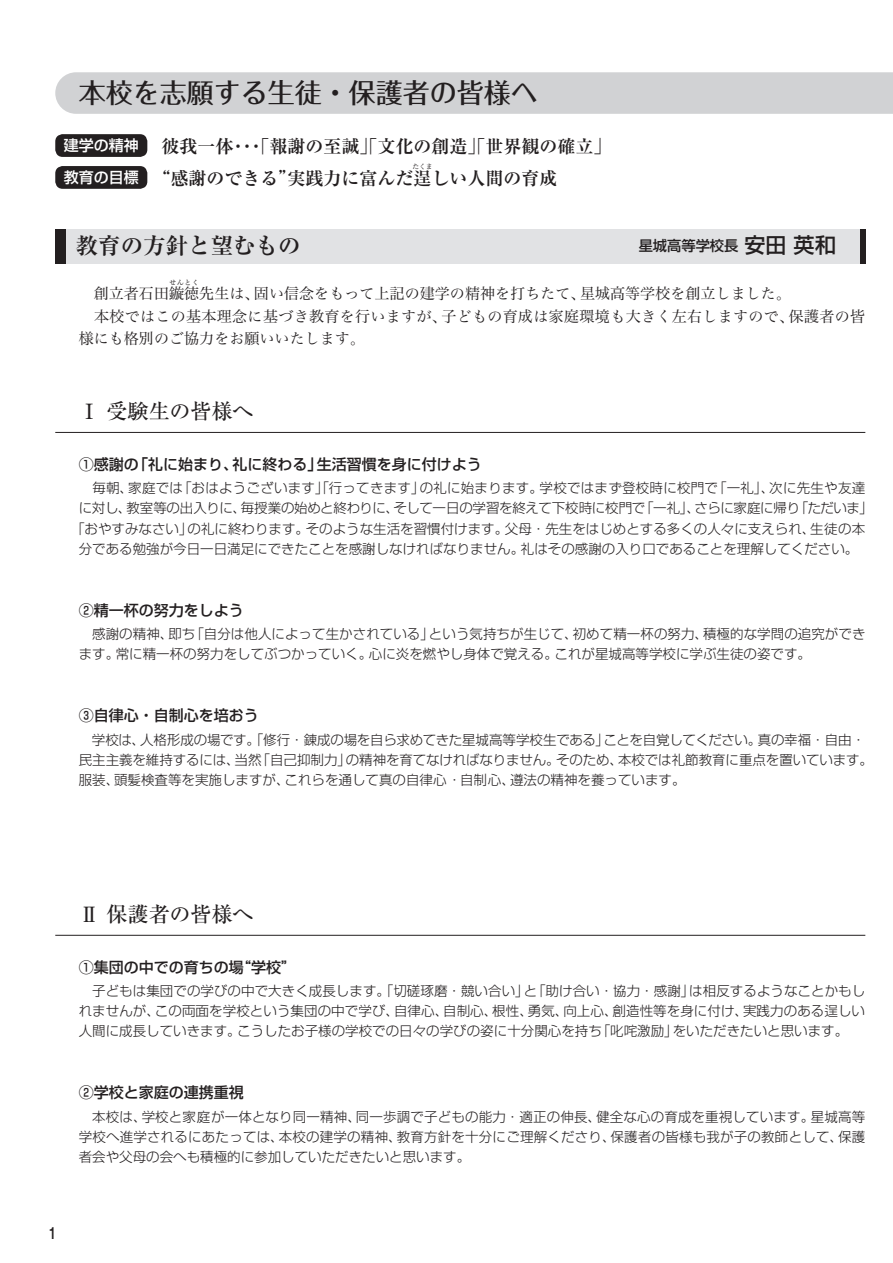
<style>
.page{position:relative;width:893px;height:1263px;background:#fff}
.page>*{position:absolute;margin:0;border:0;box-sizing:border-box;transform-origin:0 0}
.t1{font:500 27px "Folk Pro";color:#231f20}
.t2{font:700 22.5px "Ryumin Pro";color:#231f20}
.t3{font:500 21px "Ryumin Pro";color:#231f20}
.t4{font:700 18px/32px "Ryumin Pro";color:#231f20}
.t5{font:500 15px "Shin Go Pro";color:#231f20}
.t6{font:15px/22.5px "Hira Min Pro W3";letter-spacing:.025em;color:#231f20}
.t7{font:15px "Hira Min Pro W3";letter-spacing:.005em;color:#231f20}
.t8{font:500 15px/32px "Shin Go Pro";color:#fff}
.t9{font:500 15px "Gothic MB101 Pro";color:#231f20;scale:.85 1}
.t10{font:500 14.25px "Shin Go Pro";color:#231f20}
.t11{font:300 13.5px/20.2px "Shin Go Pro";color:#231f20}
.t12{font:6.75px "Hira Min Pro W3";color:#231f20}
.t13{font:700 6.75px "Ryumin Pro";color:#231f20}
.s1{font-size:21px}
</style>
<div class="page">
<div style="left:55px;top:72px;width:838px;height:42px;background:#d1d2d4"></div>
<div style="left:55px;top:134px;width:92px;height:23px;background:#231f20;border-radius:7px"></div>
<div style="left:55px;top:166px;width:92px;height:23px;background:#231f20;border-radius:7px"></div>
<div style="left:55px;top:229px;width:810px;height:34px;background:#e1e2e4"></div>
<div style="left:55px;top:229px;width:10px;height:34px;background:#231f20"></div>
<div style="left:860px;top:229px;width:5px;height:34px;background:#231f20"></div>
<hr style="left:55px;top:432px;width:810px;height:1px;background:#231f20">
<hr style="left:55px;top:935px;width:810px;height:1px;background:#231f20">
<h1 class="t1" style="left:79px;top:70px;width:460px">本校を志願する生徒・保護者の皆様へ</h1>
<p class="t8" style="left:64px;top:128px;width:76px">建学の精神教育の目標</p>
<h3 class="t4" style="left:153px;top:130px;width:460px;text-indent:9px">彼我一体・・・「報謝の至誠」「文化の創造」「世界観の確立」“感謝のできる”実践力に富んだ逞しい人間の育成</h3>
<p class="t13" style="left:412px;top:161px;width:22px">たくま</p>
<h2 class="t2" style="left:76px;top:228px;width:226px">教育の方針と望むもの</h2>
<p class="t10" style="left:639px;top:234px;width:199px">星城高等学校長<span class="s1">安田 英和</span></p>
<p class="t7" style="left:79px;top:281px;width:714px">　創立者石田鏇徳先生は、固い信念をもって上記の建学の精神を打ちたて、星城高等学校を創立しました。</p>
<p class="t12" style="left:170px;top:277px;width:31px">せんとく</p>
<p class="t6" style="left:79px;top:303px;width:788px">　本校ではこの基本理念に基づき教育を行いますが、子どもの育成は家庭環境も大きく左右しますので、保護者の皆様にも格別のご協力をお願いいたします。</p>
<h3 class="t3" style="left:79px;top:395px;width:176px">Ⅰ 受験生の皆様へ</h3>
<p class="t5" style="left:79px;top:452px;width:405px">①感謝の「礼に始まり、礼に終わる」生活習慣を身に付けよう</p>
<p class="t11" style="left:71px;top:476px;width:803px;text-align:center">　毎朝、家庭では「おはようございます」「行ってきます」の礼に始まります。学校ではまず登校時に校門で「一礼」、次に先生や友達に対し、教室等の出入りに、毎授業の始めと終わりに、そして一日の学習を終えて下校時に校門で「一礼」、さらに家庭に帰り「ただいま」「おやすみなさい」の礼に終わります。そのような生活を習慣付けます。父母・先生をはじめとする多くの人々に支えられ、生徒の本分である勉強が今日一日満足にできたことを感謝しなければなりません。礼はその感謝の入り口であることを理解してください。</p>
<p class="t5" style="left:79px;top:598px;width:167px">②精一杯の努力をしよう</p>
<p class="t11" style="left:79px;top:622px;width:788px">　感謝の精神、即ち「自分は他人によって生かされている」という気持ちが生じて、初めて精一杯の努力、積極的な学問の追究ができます。常に精一杯の努力をしてぶつかっていく。心に炎を燃やし身体で覚える。これが星城高等学校に学ぶ生徒の姿です。</p>
<p class="t5" style="left:79px;top:703px;width:182px">③自律心・自制心を培おう</p>
<p class="t11" style="left:79px;top:728px;width:796px">　学校は、人格形成の場です。「修行・錬成の場を自ら求めてきた星城高等学校生である」ことを自覚してください。真の幸福・自由・民主主義を維持するには、当然「自己抑制力」の精神を育てなければなりません。そのため、本校では礼節教育に重点を置いています。服装、頭髪検査等を実施しますが、これらを通して真の自律心・自制心、遵法の精神を養っています。</p>
<h3 class="t3" style="left:79px;top:898px;width:176px">Ⅱ 保護者の皆様へ</h3>
<p class="t5" style="left:79px;top:954px;width:219px">①集団の中での育ちの場“学校”</p>
<p class="t11" style="left:79px;top:979px;width:788px;text-align:justify">　子どもは集団での学びの中で大きく成長します。「切磋琢磨・競い合い」と「助け合い・協力・感謝」は相反するようなことかもしれませんが、この両面を学校という集団の中で学び、自律心、自制心、根性、勇気、向上心、創造性等を身に付け、実践力のある逞しい人間に成長していきます。こうしたお子様の学校での日々の学びの姿に十分関心を持ち「叱咤激励」をいただきたいと思います。</p>
<p class="t5" style="left:79px;top:1080px;width:167px">②学校と家庭の連携重視</p>
<p class="t11" style="left:79px;top:1105px;width:788px;text-align:justify">　本校は、学校と家庭が一体となり同一精神、同一歩調で子どもの能力・適正の伸長、健全な心の育成を重視しています。星城高等学校へ進学されるにあたっては、本校の建学の精神、教育方針を十分にご理解くださり、保護者の皆様も我が子の教師として、保護者会や父母の会へも積極的に参加していただきたいと思います。</p>
<p class="t9" style="left:47px;top:1221px;width:13px">1</p>
</div>
